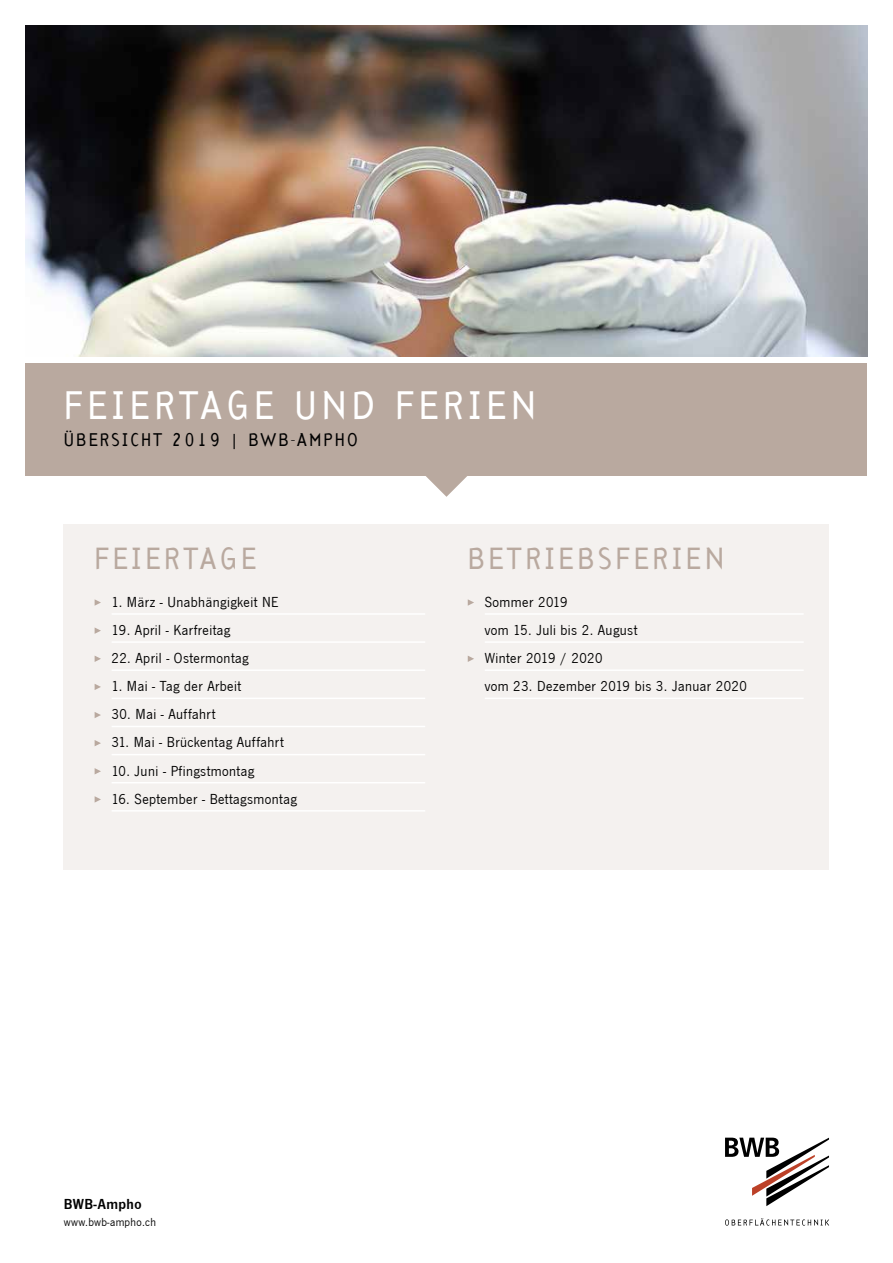
<style>
.page{position:relative;width:893px;height:1263px;background:#fff}
.page>*{position:absolute;margin:0;border:0;box-sizing:border-box;transform-origin:0 0}
.t1{font:39px "Arbitrary";letter-spacing:.125em;color:#fff}
.t2{font:30px "Arbitrary";letter-spacing:.125em;color:#b9a99f}
.t3{font:18px "Arbitrary";letter-spacing:.125em;color:#000}
.t4{font:15px/28.2px "News Got T";letter-spacing:.03em;color:#000}
.t5{font:600 15px "News Got T";letter-spacing:.03em;color:#000}
.t6{font:12px "News Got T";letter-spacing:.03em;color:#000}
.s1{font-family:"News Got T"}
</style>
<div class="page">
<img style="left:26px;top:26px;width:841px;height:331px">
<div style="left:26px;top:363px;width:841px;height:113px;background:#b9a99f"></div>
<svg style="left:725px;top:1138px;width:104px;height:68px"></svg>
<svg style="left:725px;top:1218px;width:104px;height:8px"></svg>
<svg style="left:426px;top:476px;width:41px;height:21px"></svg>
<div style="left:64px;top:524px;width:765px;height:345px;background:#f4f1ef"></div>
<hr style="left:112px;top:613px;width:313px;height:2px;background:#fff">
<hr style="left:112px;top:641px;width:313px;height:2px;background:#fff">
<hr style="left:112px;top:669px;width:313px;height:2px;background:#fff">
<hr style="left:112px;top:698px;width:313px;height:1px;background:#fff">
<hr style="left:112px;top:726px;width:313px;height:1px;background:#fff">
<hr style="left:112px;top:754px;width:313px;height:1px;background:#fff">
<hr style="left:112px;top:782px;width:313px;height:1px;background:#fff">
<hr style="left:112px;top:810px;width:313px;height:2px;background:#fff">
<svg style="left:95px;top:599px;width:6px;height:7px"></svg>
<svg style="left:95px;top:628px;width:6px;height:6px"></svg>
<svg style="left:95px;top:656px;width:6px;height:6px"></svg>
<svg style="left:95px;top:684px;width:6px;height:6px"></svg>
<svg style="left:95px;top:712px;width:6px;height:6px"></svg>
<svg style="left:95px;top:740px;width:6px;height:6px"></svg>
<svg style="left:95px;top:768px;width:6px;height:6px"></svg>
<svg style="left:95px;top:796px;width:6px;height:7px"></svg>
<hr style="left:485px;top:613px;width:319px;height:2px;background:#fff">
<hr style="left:485px;top:641px;width:319px;height:2px;background:#fff">
<hr style="left:485px;top:669px;width:319px;height:2px;background:#fff">
<hr style="left:485px;top:698px;width:319px;height:1px;background:#fff">
<svg style="left:468px;top:599px;width:6px;height:7px"></svg>
<svg style="left:468px;top:656px;width:6px;height:6px"></svg>
<h1 class="t1" style="left:64px;top:381px;width:474px">FEIERTAGE UND FERIEN</h1>
<p class="t3" style="left:64px;top:428px;width:295px">ÜBERSICHT 2019 <span class="s1">|</span> BWB-AMPHO</p>
<h2 class="t2" style="left:95px;top:540px;width:163px">FEIERTAGE</h2>
<p class="t4" style="left:112px;top:588px;width:168px">1. März - Unabhängigkeit NE</p>
<p class="t4" style="left:112px;top:616px;width:120px">19. April - Karfreitag</p>
<p class="t4" style="left:112px;top:644px;width:138px">22. April - Ostermontag</p>
<p class="t4" style="left:112px;top:672px;width:131px">1. Mai - Tag der Arbeit</p>
<p class="t4" style="left:112px;top:700px;width:105px">30. Mai - Auffahrt</p>
<p class="t4" style="left:112px;top:729px;width:174px">31. Mai - Brückentag Auffahrt</p>
<p class="t4" style="left:112px;top:757px;width:144px">10. Juni - Pfingstmontag</p>
<p class="t4" style="left:112px;top:785px;width:187px">16. September - Bettagsmontag</p>
<p class="t5" style="left:64px;top:1195px;width:79px">BWB-Ampho</p>
<p class="t6" style="left:64px;top:1215px;width:94px">www.bwb-ampho.ch</p>
<h2 class="t2" style="left:468px;top:540px;width:258px">BETRIEBSFERIEN</h2>
<p class="t4" style="left:485px;top:588px;width:264px">Sommer 2019<br>vom 15. Juli bis 2. August<br>Winter 2019 / 2020<br>vom 23. Dezember 2019 bis 3. Januar 2020</p>
</div>
